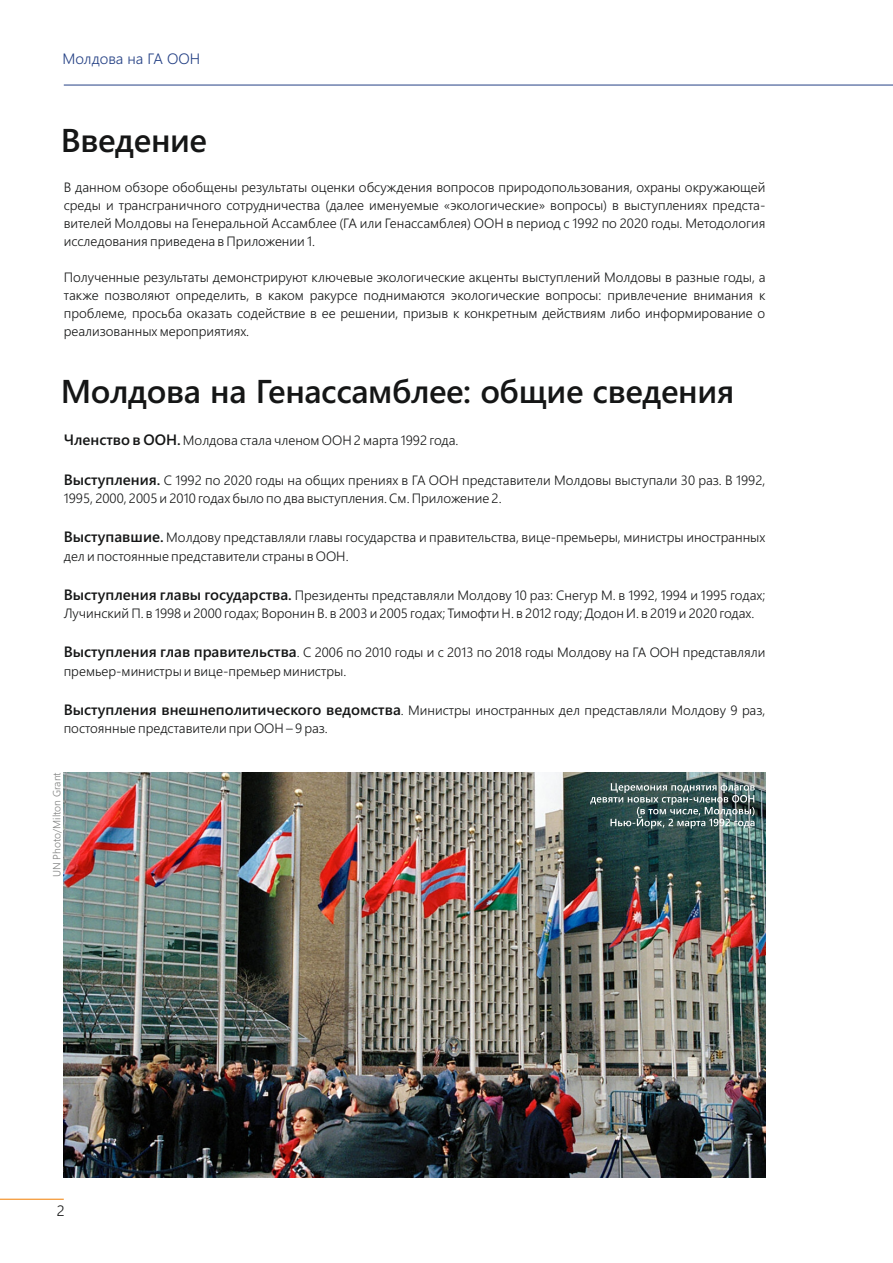
<style>
.page{position:relative;width:893px;height:1263px;background:#fff}
.page>*{position:absolute;margin:0;border:0;box-sizing:border-box;transform-origin:0 0}
.t1{font:600 33px "Segoe UI";letter-spacing:-.015em;color:#151616}
.t2{font:300 15px "Segoe UI";color:#254185}
.t3{font:300 15px "Segoe UI";color:#151616}
.t4{font:300 13.5px/18px "Segoe UI";color:#151616}
.t5{font:300 10.5px "Segoe UI";color:#818281}
.s1{font-weight:600;font-size:15px}
</style>
<div class="page">
<img style="left:64px;top:772px;width:701px;height:406px">
<hr style="left:64px;top:85px;width:829px;height:1px;background:#254185">
<hr style="left:0;top:1199px;width:64px;height:1px;background:#f27e00">
<img style="left:590px;top:783px;width:165px;height:45px">
<p class="t2" style="left:62px;top:53px;width:139px">Молдова на ГА ООН</p>
<h1 class="t1" style="left:61px;top:128px;width:148px">Введение</h1>
<p class="t4" style="left:64px;top:180px;width:703px;text-align:justify">В данном обзоре обобщены результаты оценки обсуждения вопросов природопользования, охраны окружающей среды и трансграничного сотрудничества (далее именуемые «экологические» вопросы) в выступлениях предста&shy;вителей Молдовы на Генеральной Ассамблее (ГА или Генассамблея) ООН в период с 1992 по 2020 годы. Методология исследования приведена в Приложении 1.</p>
<p class="t4" style="left:64px;top:270px;width:703px;text-align:justify">Полученные результаты демонстрируют ключевые экологические акценты выступлений Молдовы в разные годы, а также позволяют определить, в каком ракурсе поднимаются экологические вопросы: привлечение внимания к проблеме, просьба оказать содействие в ее решении, призыв к конкретным действиям либо информирование о реализованных мероприятиях.</p>
<h1 class="t1" style="left:61px;top:379px;width:675px">Молдова на Генассамблее: общие сведения</h1>
<p class="t4" style="left:64px;top:432px;width:396px"><span class="s1">Членство в ООН.</span> Молдова стала членом ООН 2 марта 1992 года.</p>
<p class="t4" style="left:64px;top:472px;width:703px"><span class="s1">Выступления.</span> С 1992 по 2020 годы на общих прениях в ГА ООН представители Молдовы выступали 30 раз. В 1992,<br>1995, 2000, 2005 и 2010 годах было по два выступления. См. Приложение 2.</p>
<p class="t4" style="left:64px;top:530px;width:703px"><span class="s1">Выступавшие.</span> Молдову представляли главы государства и правительства, вице-премьеры, министры иностранных дел и постоянные представители страны в ООН.</p>
<p class="t4" style="left:64px;top:587px;width:703px"><span class="s1">Выступления главы государства.</span> Президенты представляли Молдову 10 раз: Снегур М. в 1992, 1994 и 1995 годах;<br>Лучинский П. в 1998 и 2000 годах; Воронин В. в 2003 и 2005 годах; Тимофти Н. в 2012 году; Додон И. в 2019 и 2020 годах.</p>
<p class="t4" style="left:64px;top:645px;width:703px"><span class="s1">Выступления глав правительства</span>. С 2006 по 2010 годы и с 2013 по 2018 годы Молдову на ГА ООН представляли премьер-министры и вице-премьер министры.</p>
<p class="t4" style="left:64px;top:702px;width:703px"><span class="s1">Выступления внешнеполитического ведомства</span>. Министры иностранных дел представляли Молдову 9 раз, постоянные представители при ООН – 9 раз.</p>
<p class="t5" style="left:53px;top:877px;width:107px;rotate:-90deg">UN Photo/Milton Grant</p>
<p class="t3" style="left:57px;top:1205px;width:9px">2</p>
</div>
